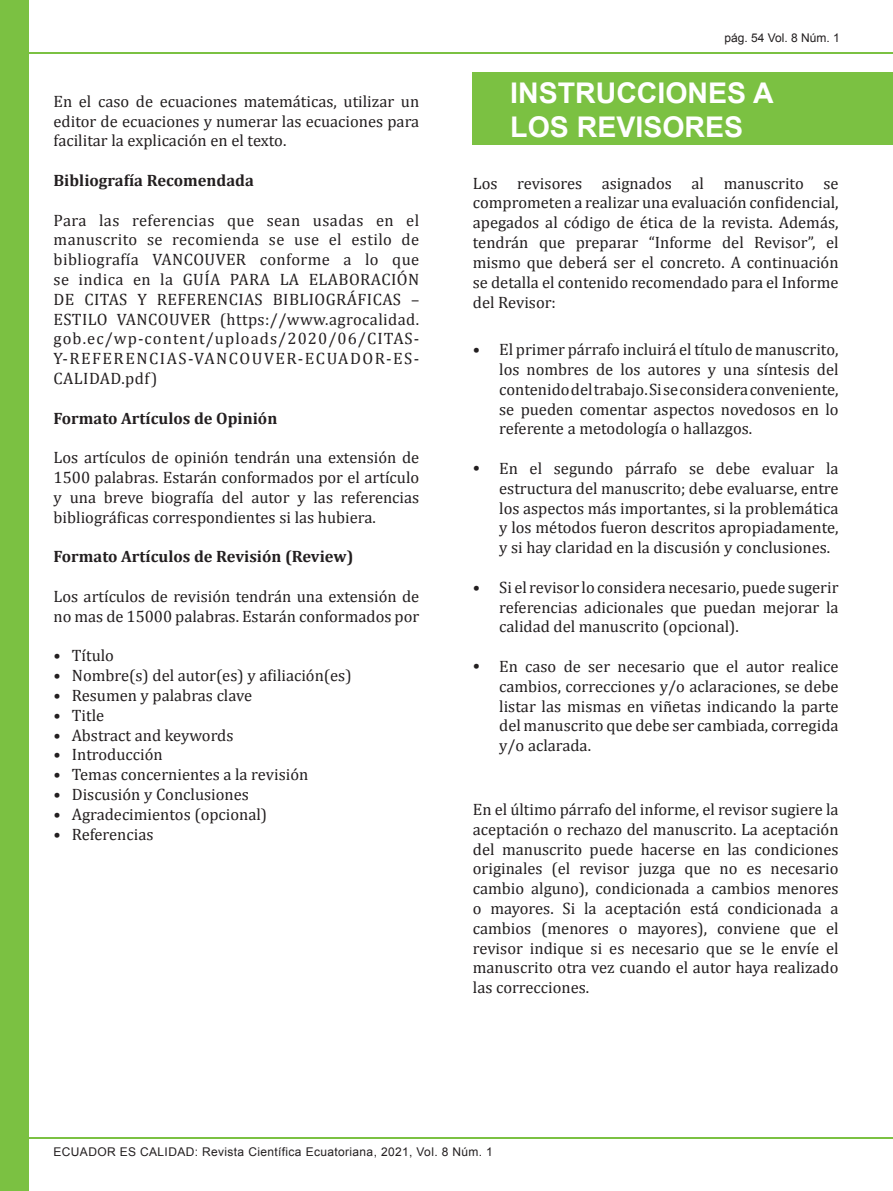
<style>
.page{position:relative;width:893px;height:1191px;background:#fff}
.page>*{position:absolute;margin:0;border:0;box-sizing:border-box;transform-origin:0 0}
.t1{font:700 28.5px/34.2px "Arial";color:#fff}
.t2{font:16.5px/19.8px "Cambria";color:#231f20;text-align:justify}
.t3{font:700 16.5px "Cambria";color:#231f20}
.t4{font:12px "Arial";letter-spacing:.03em;color:#231f20}
.t5{font:12px "Arial";color:#231f20}
</style>
<div class="page">
<div style="left:0;top:0;width:28px;height:1191px;background:#7bc142"></div>
<hr style="left:0;top:1137px;width:893px;height:1px;background:#7bc142">
<hr style="left:0;top:53px;width:893px;height:1px;background:#7bc142">
<div style="left:473px;top:72px;width:420px;height:73px;background:#7bc142"></div>
<p class="t2" style="left:54px;top:91px;width:367px">En el caso de ecuaciones matemáticas, utilizar un editor de ecuaciones y numerar las ecuaciones para facilitar la explicación en el texto.</p>
<p class="t3" style="left:54px;top:170px;width:202px">Bibliografía Recomendada</p>
<p class="t2" style="left:54px;top:210px;width:367px">Para las referencias que sean usadas en el manuscrito se recomienda se use el estilo de bibliografía VANCOUVER conforme a lo que se indica en la GUÍA PARA LA ELABORACIÓN DE CITAS Y REFERENCIAS BIBLIOGRÁFICAS – ESTILO VANCOUVER (https://www.agrocalidad. gob.ec/wp-content/uploads/2020/06/CITAS-Y-REFERENCIAS-VANCOUVER-ECUADOR-ES-CALIDAD.pdf)</p>
<p class="t3" style="left:54px;top:408px;width:225px">Formato Artículos de Opinión</p>
<p class="t2" style="left:54px;top:448px;width:367px">Los artículos de opinión tendrán una extensión de 1500 palabras. Estarán conformados por el artículo y una breve biografía del autor y las referencias bibliográficas correspondientes si las hubiera.</p>
<p class="t3" style="left:54px;top:546px;width:301px">Formato Artículos de Revisión (Review)</p>
<p class="t2" style="left:54px;top:586px;width:367px">Los artículos de revisión tendrán una extensión de no mas de 15000 palabras. Estarán conformados por</p>
<p class="t2" style="left:54px;top:646px;width:62px">• Título</p>
<p class="t2" style="left:54px;top:665px;width:300px">• Nombre(s) del autor(es) y afiliación(es)</p>
<p class="t2" style="left:54px;top:685px;width:200px">• Resumen y palabras clave</p>
<p class="t2" style="left:54px;top:705px;width:52px">• Title</p>
<p class="t2" style="left:54px;top:725px;width:181px">• Abstract and keywords</p>
<p class="t2" style="left:54px;top:745px;width:111px">• Introducción</p>
<p class="t2" style="left:54px;top:764px;width:256px">• Temas concernientes a la revisión</p>
<p class="t2" style="left:54px;top:784px;width:197px">• Discusión y Conclusiones</p>
<p class="t2" style="left:54px;top:804px;width:215px">• Agradecimientos (opcional)</p>
<p class="t2" style="left:54px;top:824px;width:101px">• Referencias</p>
<p class="t5" style="left:724px;top:30px;width:117px">pág. 54 Vol. 8 Núm. 1</p>
<h1 class="t1" style="left:510px;top:77px;width:265px">INSTRUCCIONES A<br>LOS REVISORES</h1>
<p class="t2" style="left:473px;top:173px;width:367px">Los revisores asignados al manuscrito se comprometen a realizar una evaluación confidencial, apegados al código de ética de la revista. Además, tendrán que preparar “Informe del Revisor”, el mismo que deberá ser el concreto. A continuación se detalla el contenido recomendado para el Informe del Revisor:</p>
<p class="t2" style="left:473px;top:339px;width:9px">•</p>
<p class="t2" style="left:499px;top:340px;width:341px">El primer párrafo incluirá el título de manuscrito, los nombres de los autores y una síntesis del contenido del trabajo. Si se considera conveniente, se pueden comentar aspectos novedosos en lo referente a metodología o hallazgos.</p>
<p class="t2" style="left:499px;top:458px;width:341px">En el segundo párrafo se debe evaluar la estructura del manuscrito; debe evaluarse, entre los aspectos más importantes, si la problemática y los métodos fueron descritos apropiadamente, y si hay claridad en la discusión y conclusiones.</p>
<p class="t2" style="left:499px;top:577px;width:341px">Si el revisor lo considera necesario, puede sugerir referencias adicionales que puedan mejorar la calidad del manuscrito (opcional).</p>
<p class="t2" style="left:499px;top:656px;width:341px">En caso de ser necesario que el autor realice cambios, correcciones y/o aclaraciones, se debe listar las mismas en viñetas indicando la parte del manuscrito que debe ser cambiada, corregida y/o aclarada.</p>
<p class="t2" style="left:473px;top:458px;width:9px">•</p>
<p class="t2" style="left:473px;top:577px;width:9px">•</p>
<p class="t2" style="left:473px;top:655px;width:9px">•</p>
<p class="t2" style="left:473px;top:799px;width:367px">En el último párrafo del informe, el revisor sugiere la aceptación o rechazo del manuscrito. La aceptación del manuscrito puede hacerse en las condiciones originales (el revisor juzga que no es necesario cambio alguno), condicionada a cambios menores o mayores. Si la aceptación está condicionada a cambios (menores o mayores), conviene que el revisor indique si es necesario que se le envíe el manuscrito otra vez cuando el autor haya realizado las correcciones.</p>
<p class="t4" style="left:54px;top:1143px;width:441px">ECUADOR ES CALIDAD: Revista Científica Ecuatoriana, 2021, Vol. 8 Núm. 1</p>
</div>
